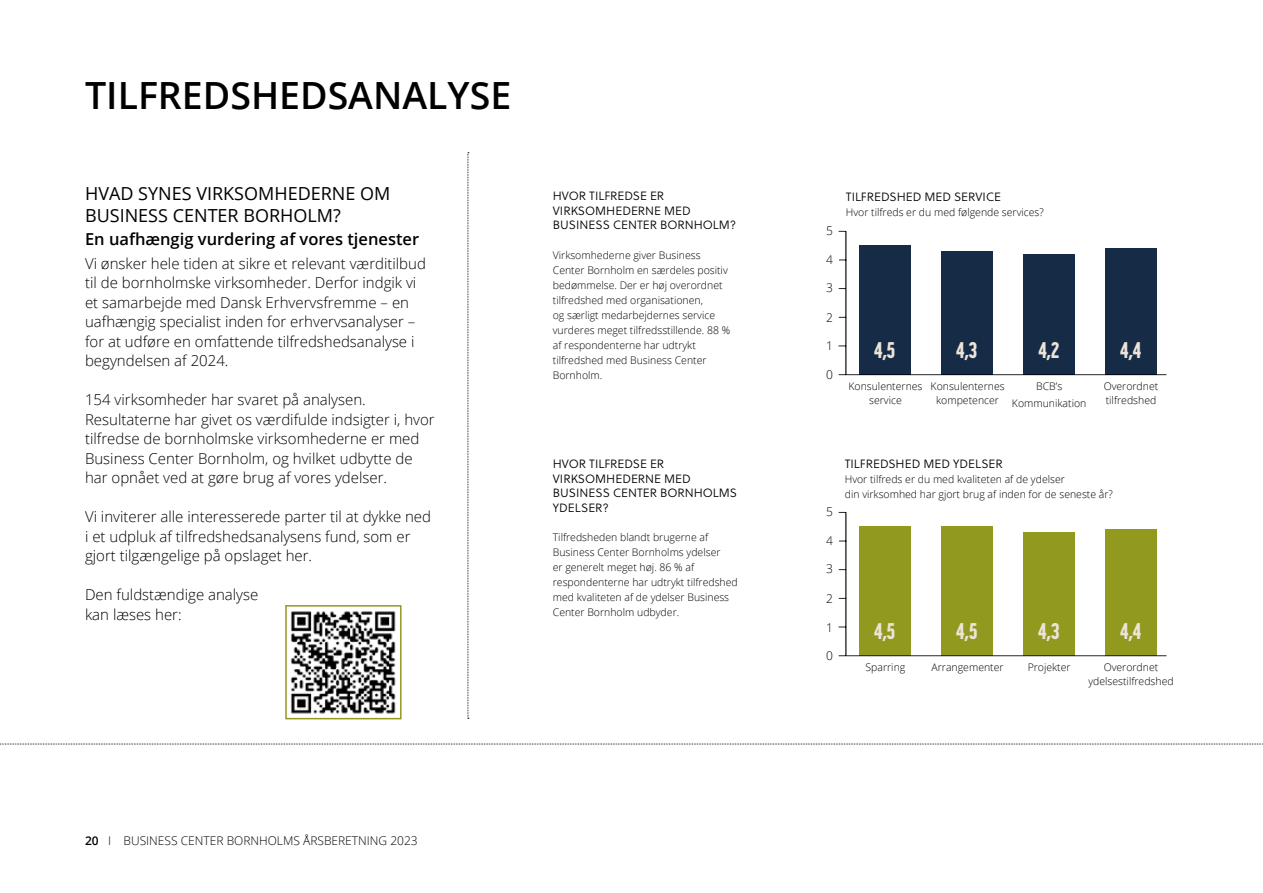
<style>
.page{position:relative;width:1263px;height:893px;background:#fff}
.page>*{position:absolute;margin:0;border:0;box-sizing:border-box;transform-origin:0 0}
.t1{font:600 37.5px "Open Sans";color:#000}
.t2{font:800 22.5px "Korolev Compressed";color:#ece4d9}
.t3{font:18px/22.5px "Open Sans";color:#000}
.t4{font:600 16.5px "Open Sans";color:#000}
.t5{font:300 15px/19.5px "Open Sans";color:#000}
.t6{font:12px/14.4px "Soleil Lt";color:#000}
.t7{font:300 12px "Open Sans";color:#000}
.t8{font:300 10.5px/15px "Open Sans";color:#000}
.s1{font-weight:600}
</style>
<div class="page">
<img style="left:291px;top:611px;width:105px;height:103px">
<div style="left:285px;top:605px;width:116px;height:114px;border:2px solid #92991f"></div>
<svg style="left:468px;top:152px;width:1px;height:567px"></svg>
<svg style="left:0;top:744px;width:1263px;height:1px"></svg>
<div style="left:859px;top:246px;width:51px;height:129px;background:#162b46"></div>
<div style="left:941px;top:251px;width:51px;height:124px;background:#162b46"></div>
<div style="left:1023px;top:254px;width:52px;height:121px;background:#162b46"></div>
<div style="left:1105px;top:248px;width:51px;height:127px;background:#162b46"></div>
<hr style="left:846px;top:231px;width:1px;height:144px;background:#000">
<hr style="left:846px;top:374px;width:320px;height:1px;background:#000">
<div style="left:859px;top:527px;width:51px;height:129px;background:#92991f"></div>
<div style="left:941px;top:527px;width:51px;height:129px;background:#92991f"></div>
<div style="left:1023px;top:532px;width:52px;height:124px;background:#92991f"></div>
<div style="left:1105px;top:530px;width:51px;height:126px;background:#92991f"></div>
<hr style="left:846px;top:512px;width:1px;height:144px;background:#000">
<hr style="left:846px;top:655px;width:320px;height:1px;background:#000">
<h1 class="t1" style="left:85px;top:70px;width:428px">TILFREDSHEDSANALYSE</h1>
<h3 class="t3" style="left:85px;top:181px;width:307px">HVAD SYNES VIRKSOMHEDERNE OM<br>BUSINESS CENTER BORHOLM?</h3>
<h3 class="t4" style="left:85px;top:227px;width:336px">En uafhængig vurdering af vores tjenester</h3>
<p class="t5" style="left:85px;top:253px;width:342px">Vi ønsker hele tiden at sikre et relevant værditilbud til de bornholmske virksomheder. Derfor indgik vi et samarbejde med Dansk Erhvervsfremme – en uafhængig specialist inden for erhvervsanalyser – for at udføre en omfattende tilfredshedsanalyse i begyndelsen af 2024.</p>
<p class="t5" style="left:85px;top:389px;width:351px">154 virksomheder har svaret på analysen.<br>Resultaterne har givet os værdifulde indsigter i, hvor tilfredse de bornholmske virksomhederne er med Business Center Bornholm, og hvilket udbytte de har opnået ved at gøre brug af vores ydelser.</p>
<h3 class="t5" style="left:85px;top:506px;width:348px">Vi inviterer alle interesserede parter til at dykke ned i et udpluk af tilfredshedsanalysens fund, som er gjort tilgængelige på opslaget her.</h3>
<h3 class="t5" style="left:85px;top:584px;width:175px">Den fuldstændige analyse kan læses her:</h3>
<p class="t6" style="left:553px;top:189px;width:185px">HVOR TILFREDSE ER<br>VIRKSOMHEDERNE MED<br>BUSINESS CENTER BORNHOLM?</p>
<p class="t8" style="left:553px;top:247px;width:179px">Virksomhederne giver Business<br>Center Bornholm en særdeles positiv bedømmelse. Der er høj overordnet tilfredshed med organisationen,<br>og særligt medarbejdernes service vurderes meget tilfredsstillende. 88 % af respondenterne har udtrykt tilfredshed med Business Center<br>Bornholm.</p>
<p class="t6" style="left:553px;top:457px;width:186px">HVOR TILFREDSE ER<br>VIRKSOMHEDERNE MED<br>BUSINESS CENTER BORNHOLMS<br>YDELSER?</p>
<p class="t8" style="left:553px;top:529px;width:186px">Tilfredsheden blandt brugerne af Business Center Bornholms ydelser<br>er generelt meget høj. 86 % af respondenterne har udtrykt tilfredshed med kvaliteten af de ydelser Business Center Bornholm udbyder.</p>
<p class="t7" style="left:85px;top:833px;width:334px"><span class="s1">20</span> I BUSINESS CENTER BORNHOLMS ÅRSBERETNING 2023</p>
<p class="t7" style="left:826px;top:223px;width:8px">5</p>
<p class="t7" style="left:826px;top:251px;width:8px">4</p>
<p class="t7" style="left:826px;top:280px;width:8px">3</p>
<p class="t7" style="left:826px;top:309px;width:8px">2</p>
<p class="t7" style="left:826px;top:338px;width:8px">1</p>
<p class="t7" style="left:826px;top:367px;width:8px">0</p>
<p class="t6" style="left:846px;top:190px;width:157px">TILFREDSHED MED SERVICE</p>
<p class="t8" style="left:846px;top:205px;width:200px">Hvor tilfreds er du med følgende services?</p>
<h2 class="t2" style="left:874px;top:337px;width:23px">4,5</h2>
<h2 class="t2" style="left:956px;top:337px;width:23px">4,3</h2>
<h2 class="t2" style="left:1038px;top:337px;width:23px">4,2</h2>
<h2 class="t2" style="left:1120px;top:337px;width:23px">4,4</h2>
<p class="t8" style="left:848px;top:380px;width:76px;line-height:13.5px;text-align:center">Konsulenternes service</p>
<p class="t8" style="left:930px;top:380px;width:76px;line-height:13.5px;text-align:center">Konsulenternes kompetencer</p>
<p class="t8" style="left:1012px;top:378px;width:76px;line-height:16.5px;text-align:center">BCB’s<br>Kommunikation</p>
<p class="t8" style="left:1104px;top:380px;width:56px;line-height:13.5px">Overordnet tilfredshed</p>
<p class="t7" style="left:826px;top:504px;width:8px">5</p>
<p class="t7" style="left:826px;top:532px;width:8px">4</p>
<p class="t7" style="left:826px;top:561px;width:8px">3</p>
<p class="t7" style="left:826px;top:590px;width:8px">2</p>
<p class="t7" style="left:826px;top:619px;width:8px">1</p>
<p class="t7" style="left:826px;top:648px;width:8px">0</p>
<p class="t6" style="left:845px;top:457px;width:159px">TILFREDSHED MED YDELSER</p>
<p class="t8" style="left:845px;top:472px;width:270px">Hvor tilfreds er du med kvaliteten af de ydelser<br>din virksomhed har gjort brug af inden for de seneste år?</p>
<h2 class="t2" style="left:874px;top:618px;width:23px">4,5</h2>
<h2 class="t2" style="left:956px;top:618px;width:23px">4,5</h2>
<h2 class="t2" style="left:1038px;top:618px;width:23px">4,3</h2>
<h2 class="t2" style="left:1120px;top:618px;width:23px">4,4</h2>
<p class="t8" style="left:865px;top:660px;width:41px">Sparring</p>
<p class="t8" style="left:931px;top:660px;width:74px">Arrangementer</p>
<p class="t8" style="left:1028px;top:660px;width:44px">Projekter</p>
<p class="t8" style="left:1088px;top:661px;width:87px;line-height:13.5px;text-align:center">Overordnet ydelsestilfredshed</p>
</div>
